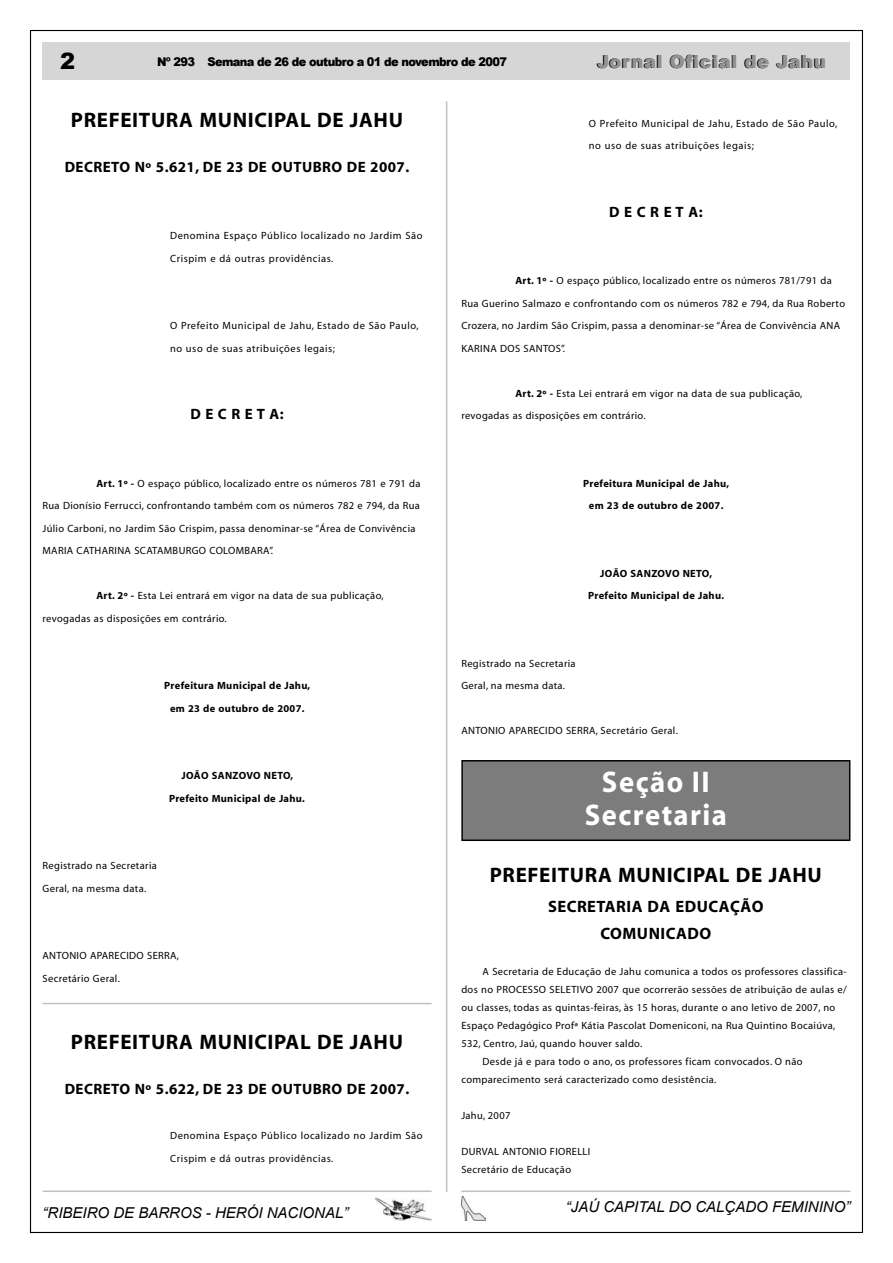
<style>
.page{position:relative;width:893px;height:1263px;background:#fff}
.page>*{position:absolute;margin:0;border:0;box-sizing:border-box;transform-origin:0 0}
.t1{font:700 30px "Myriad";letter-spacing:.05em;color:#fff;scale:.96 1}
.t2{font:900 22.5px "Arial";color:#000}
.t3{font:700 21px "Myriad";letter-spacing:.03em;color:#000}
.t4{font:900 18px "Arial";letter-spacing:.035em;color:#000}
.t5{font:700 16.5px "Myriad";letter-spacing:.03em;color:#000}
.t6{font:700 15px "Myriad";letter-spacing:.03em;color:#000}
.t7{font:italic 15px "Arial";color:#000}
.t8{font:900 12px "Arial";letter-spacing:-.05em;color:#000;scale:.95 1}
.t9{font:10.5px/22.5px "Myriad";letter-spacing:.03em;color:#000}
.t10{font:10.5px/22.5px "Myriad";letter-spacing:.05em;color:#000}
.t11{font:700 10.5px "Myriad";letter-spacing:.03em;color:#000}
.s1{font-weight:700}
</style>
<div class="page">
<img style="left:461px;top:1196px;width:25px;height:24px">
<hr style="left:461px;top:1190px;width:389px;height:2px;background:#c0c0c0">
<img style="left:375px;top:1197px;width:57px;height:23px">
<hr style="left:43px;top:1190px;width:389px;height:2px;background:#c0c0c0">
<hr style="left:446px;top:101px;width:1px;height:1091px;background:#c0c0c0">
<div style="left:43px;top:43px;width:807px;height:37px;background:#d6d6d6"></div>
<div style="left:462px;top:761px;width:388px;height:79px;background:#7c7c7c"></div>
<div style="left:461px;top:760px;width:389px;height:81px;border:1px solid #000"></div>
<hr style="left:43px;top:1003px;width:389px;height:1px;background:#c0c0c0">
<p class="t2" style="left:60px;top:49px;width:17px">2</p>
<p class="t8" style="left:157px;top:55px;width:370px">Nº 293 Semana de 26 de outubro a 01 de novembro de 2007</p>
<p class="t4" style="left:596px;top:52px;width:230px">Jornal Oficial de Jahu</p>
<p class="t3" style="left:71px;top:109px;width:334px">PREFEITURA MUNICIPAL DE JAHU</p>
<p class="t6" style="left:65px;top:159px;width:346px">DECRETO Nº 5.621, DE 23 DE OUTUBRO DE 2007.</p>
<p class="t10" style="left:170px;top:225px;width:254px">Denomina Espaço Público localizado no Jardim São<br>Crispim e dá outras providências.</p>
<p class="t10" style="left:170px;top:315px;width:250px">O Prefeito Municipal de Jahu, Estado de São Paulo, no uso de suas atribuições legais;</p>
<p class="t6" style="left:190px;top:406px;width:95px">D E C R E T A:</p>
<p class="t9" style="left:43px;top:472px;width:379px;text-indent:54px"><span class="s1">Art. 1º -</span> O espaço público, localizado entre os números 781 e 791 da Rua Dionísio Ferrucci, confrontando também com os números 782 e 794, da Rua Júlio Carboni, no Jardim São Crispim, passa denominar-se “Área de Convivência MARIA CATHARINA SCATAMBURGO COLOMBARA”.</p>
<p class="t9" style="left:43px;top:585px;width:343px;text-indent:54px"><span class="s1">Art. 2º -</span> Esta Lei entrará em vigor na data de sua publicação, revogadas as disposições em contrário.</p>
<p class="t11" style="left:164px;top:680px;width:148px">Prefeitura Municipal de Jahu,</p>
<p class="t11" style="left:170px;top:703px;width:136px">em 23 de outubro de 2007.</p>
<p class="t11" style="left:181px;top:770px;width:113px">JOÃO SANZOVO NETO,</p>
<p class="t11" style="left:169px;top:793px;width:137px">Prefeito Municipal de Jahu.</p>
<p class="t9" style="left:43px;top:855px;width:116px">Registrado na Secretaria</p>
<p class="t9" style="left:43px;top:877px;width:105px">Geral, na mesma data.</p>
<p class="t9" style="left:43px;top:945px;width:138px">ANTONIO APARECIDO SERRA,</p>
<p class="t9" style="left:43px;top:967px;width:79px">Secretário Geral.</p>
<p class="t3" style="left:71px;top:1031px;width:334px">PREFEITURA MUNICIPAL DE JAHU</p>
<p class="t6" style="left:65px;top:1081px;width:346px">DECRETO Nº 5.622, DE 23 DE OUTUBRO DE 2007.</p>
<p class="t10" style="left:170px;top:1125px;width:254px">Denomina Espaço Público localizado no Jardim São<br>Crispim e dá outras providências.</p>
<p class="t10" style="left:589px;top:112px;width:250px">O Prefeito Municipal de Jahu, Estado de São Paulo, no uso de suas atribuições legais;</p>
<p class="t6" style="left:609px;top:204px;width:95px">D E C R E T A:</p>
<p class="t9" style="left:461px;top:270px;width:385px;text-indent:54px"><span class="s1">Art. 1º -</span> O espaço público, localizado entre os números 781/791 da Rua Guerino Salmazo e confrontando com os números 782 e 794, da Rua Roberto Crozera, no Jardim São Crispim, passa a denominar-se “Área de Convivência ANA KARINA DOS SANTOS”.</p>
<p class="t9" style="left:461px;top:382px;width:343px;text-indent:54px"><span class="s1">Art. 2º -</span> Esta Lei entrará em vigor na data de sua publicação, revogadas as disposições em contrário.</p>
<p class="t11" style="left:583px;top:478px;width:148px">Prefeitura Municipal de Jahu,</p>
<p class="t11" style="left:589px;top:500px;width:136px">em 23 de outubro de 2007.</p>
<p class="t11" style="left:600px;top:568px;width:113px">JOÃO SANZOVO NETO,</p>
<p class="t11" style="left:588px;top:590px;width:137px">Prefeito Municipal de Jahu.</p>
<p class="t9" style="left:461px;top:652px;width:116px">Registrado na Secretaria</p>
<p class="t9" style="left:461px;top:675px;width:105px">Geral, na mesma data.</p>
<p class="t9" style="left:461px;top:720px;width:218px">ANTONIO APARECIDO SERRA, Secretário Geral.</p>
<p class="t1" style="left:602px;top:766px;width:114px">Seção II</p>
<p class="t1" style="left:585px;top:799px;width:150px">Secretaria</p>
<p class="t3" style="left:490px;top:864px;width:334px">PREFEITURA MUNICIPAL DE JAHU</p>
<p class="t5" style="left:548px;top:898px;width:217px">SECRETARIA DA EDUCAÇÃO</p>
<p class="t5" style="left:600px;top:925px;width:113px">COMUNICADO</p>
<p class="t9" style="left:461px;top:963px;width:387px;line-height:18px;text-indent:21px">A Secretaria de Educação de Jahu comunica a todos os professores classifica&shy;dos no PROCESSO SELETIVO 2007 que ocorrerão sessões de atribuição de aulas e/ ou classes, todas as quintas-feiras, às 15 horas, durante o ano letivo de 2007, no Espaço Pedagógico Profª Kátia Pascolat Domeniconi, na Rua Quintino Bocaiúva, 532, Centro, Jaú, quando houver saldo.</p>
<p class="t9" style="left:461px;top:1053px;width:343px;line-height:18px;text-indent:21px">Desde já e para todo o ano, os professores ficam convocados. O não comparecimento será caracterizado como desistência.</p>
<p class="t9" style="left:461px;top:1104px;width:51px">Jahu, 2007</p>
<p class="t9" style="left:461px;top:1140px;width:131px">DURVAL ANTONIO FIORELLI</p>
<p class="t9" style="left:461px;top:1158px;width:111px">Secretário de Educação</p>
<p class="t7" style="left:43px;top:1204px;width:307px">“RIBEIRO DE BARROS - HERÓI NACIONAL”</p>
<p class="t7" style="left:566px;top:1198px;width:286px">“JAÚ CAPITAL DO CALÇADO FEMININO”</p>
</div>
